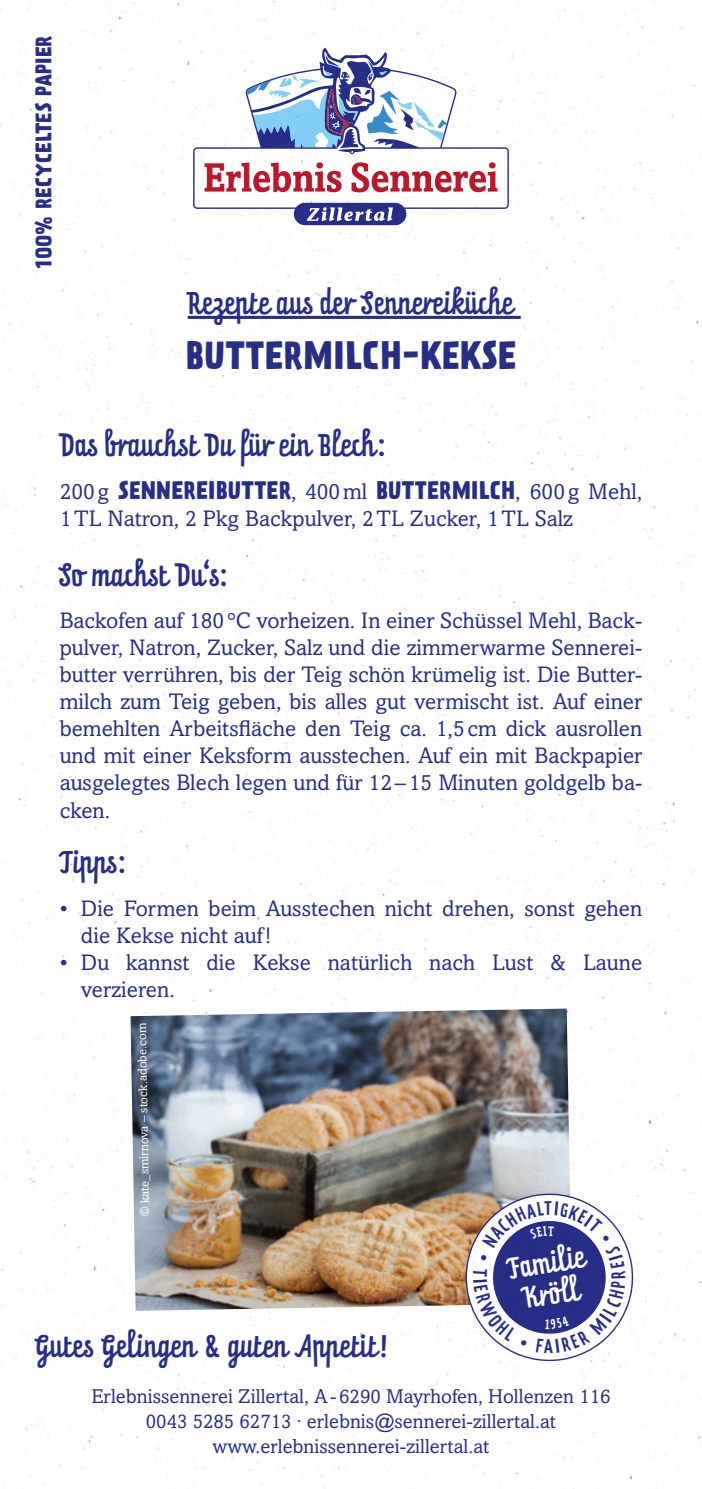
<style>
.page{position:relative;width:702px;height:1489px;background:#fff}
.page>*{position:absolute;margin:0;border:0;box-sizing:border-box;transform-origin:0 0}
.t1{font:700 35px "Prater Sans Pro";letter-spacing:.01em;color:#262e88}
.t2{font:27.5px "Prater Script Pro";color:#262e88}
.t3{font:26.25px/31.5px "Prater Script Pro";color:#fff;text-align:center}
.t4{font:22.5px/27px "Amasis MT Pro";color:#262e88}
.t5{font:700 22.5px "Prater Sans Pro";letter-spacing:.01em;color:#262e88}
.t6{font:20px/24.8px "Amasis MT Pro";color:#262e88;text-align:center}
.t7{font:700 20px "Prater Sans Pro";letter-spacing:.01em;color:#262e88}
.t8{font:12.5px "Amasis MT Pro";color:#fff}
.s1{font-family:"Amasis MT Pro";font-weight:400}
</style>
<div class="page">
<img style="left:0;top:0;width:702px;height:1488px">
<svg style="left:458px;top:1186px;width:180px;height:181px"></svg>
<p class="t7" style="left:28px;top:269px;width:235px;rotate:-90deg">100% RECYCELTES PAPIER</p>
<p class="t2" style="left:188px;top:280px;width:328px">Rezepte aus der Sennereiküche</p>
<h1 class="t1" style="left:186px;top:329px;width:332px">BUTTERMILCH-KEKSE</h1>
<p class="t2" style="left:60px;top:423px;width:328px">Das brauchst Du für ein Blech:</p>
<p class="t5" style="left:60px;top:473px;width:584px"><span class="s1">200g</span> SENNEREIBUTTER<span class="s1">, 400ml</span> BUTTERMILCH<span class="s1">, 600g Mehl,</span></p>
<p class="t4" style="left:60px;top:505px;width:515px">1TL Natron, 2 Pkg Backpulver, 2TL Zucker, 1TL Salz</p>
<p class="t2" style="left:60px;top:552px;width:170px">So machst Du‘s:</p>
<p class="t4" style="left:60px;top:607px;width:584px;text-align:justify">Backofen auf 180°C vorheizen. In einer Schüssel Mehl, Back&shy;pulver, Natron, Zucker, Salz und die zimmerwarme Sennerei&shy;butter verrühren, bis der Teig schön krümelig ist. Die Butter&shy;milch zum Teig geben, bis alles gut vermischt ist. Auf einer bemehlten Arbeitsfläche den Teig ca. 1,5cm dick ausrollen und mit einer Keksform ausstechen. Auf ein mit Backpapier ausgelegtes Blech legen und für 12–15 Minuten goldgelb ba&shy;cken.</p>
<p class="t2" style="left:60px;top:839px;width:68px">Tipps:</p>
<p class="t4" style="left:81px;top:894px;width:563px;text-indent:-21px">• Die Formen beim Ausstechen nicht drehen, sonst gehen die Kekse nicht auf!</p>
<p class="t4" style="left:81px;top:948px;width:563px;text-indent:-21px">• Du kannst die Kekse natürlich nach Lust &amp; Laune verzieren.</p>
<p class="t8" style="left:138px;top:1216px;width:195px;rotate:-91deg">© kate_smirnova – stock.adobe.com</p>
<p class="t2" style="left:35px;top:1323px;width:355px">Gutes Gelingen &amp; guten Appetit!</p>
<p class="t3" style="left:506px;top:1252px;width:79px;rotate:-9deg">Familie<br>Kröll</p>
<p class="t6" style="left:91px;top:1383px;width:520px">Erlebnissennerei Zillertal, A-6290 Mayrhofen, Hollenzen 116<br>0043 5285 62713 · erlebnis@sennerei-zillertal.at www.erlebnissennerei-zillertal.at</p>
</div>
